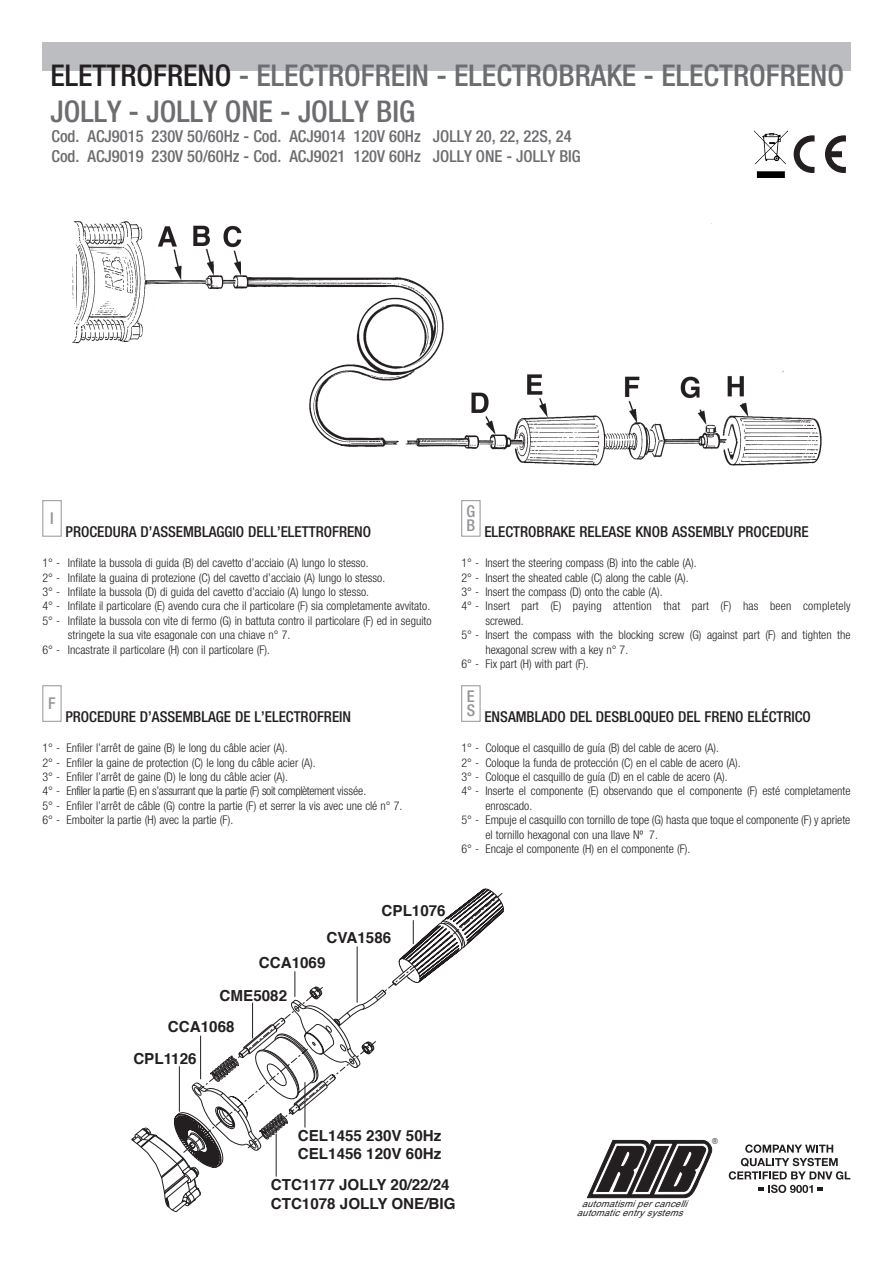
<style>
.page{position:relative;width:893px;height:1263px;background:#fff}
.page>*{position:absolute;margin:0;border:0;box-sizing:border-box;transform-origin:0 0}
.t1{font:500 condensed 30px/36px "Helvetica Neue";color:#6c6d70}
.t2{font:500 condensed 16.5px/19.8px "Helvetica Neue";color:#6c6d70}
.t3{font:500 condensed 16.35px "Helvetica Neue";color:#939598}
.t4{font:700 15.15px/18.1px "Helvetica";color:#231f20}
.t5{font:500 condensed 15px "Helvetica Neue";color:#231f20}
.t6{font:300 condensed 12px/14.4px "Helvetica Neue";color:#231f20}
.t7{font:300 condensed 12px "Helvetica Neue";letter-spacing:.02em;color:#231f20}
.t8{font:italic 9.3px/8.7px "Helvetica";color:#231f20;text-align:center}
.t9{font:8.4px "Helvetica";color:#231f20;scale:.93 1}
.s1{color:#231f20}
</style>
<div class="page">
<div style="left:42px;top:500px;width:20px;height:37px;border:1px solid #939598"></div>
<div style="left:42px;top:685px;width:19px;height:37px;border:1px solid #939598"></div>
<div style="left:461px;top:500px;width:19px;height:37px;border:1px solid #939598"></div>
<div style="left:461px;top:685px;width:19px;height:37px;border:1px solid #939598"></div>
<img style="left:72px;top:221px;width:750px;height:245px">
<svg style="left:313px;top:946px;width:86px;height:154px"></svg>
<svg style="left:399px;top:888px;width:105px;height:95px"></svg>
<svg style="left:131px;top:971px;width:182px;height:242px"></svg>
<hr style="left:357px;top:946px;width:1px;height:56px;background:#231f20">
<div style="left:42px;top:43px;width:808px;height:28px;background:#bcbdc0"></div>
<svg style="left:794px;top:135px;width:21px;height:38px"></svg>
<svg style="left:825px;top:135px;width:21px;height:38px"></svg>
<svg style="left:729px;top:1144px;width:121px;height:35px"></svg>
<svg style="left:758px;top:1185px;width:64px;height:8px"></svg>
<svg style="left:587px;top:1140px;width:125px;height:58px"></svg>
<img style="left:755px;top:131px;width:32px;height:46px">
<h1 class="t1" style="left:50px;top:57px;width:795px"><span class="s1">ELETTROFRENO</span> - ELECTROFREIN - ELECTROBRAKE - ELECTROFRENO<br>JOLLY - JOLLY ONE - JOLLY BIG</h1>
<h2 class="t2" style="left:51px;top:126px;width:531px">Cod. ACJ9015 230V 50/60Hz - Cod. ACJ9014 120V 60Hz JOLLY 20, 22, 22S, 24<br>Cod. ACJ9019 230V 50/60Hz - Cod. ACJ9021 120V 60Hz JOLLY ONE - JOLLY BIG</h2>
<h3 class="t3" style="left:50px;top:508px;width:5px">I</h3>
<p class="t5" style="left:66px;top:522px;width:307px">PROCEDURA D’ASSEMBLAGGIO DELL’ELETTROFRENO</p>
<p class="t6" style="left:42px;top:556px;width:328px">1° - Infilate la bussola di guida (B) del cavetto d’acciaio (A) lungo lo stesso.</p>
<p class="t6" style="left:42px;top:570px;width:344px">2° - Infilate la guaina di protezione (C) del cavetto d’acciaio (A) lungo lo stesso.</p>
<p class="t6" style="left:42px;top:584px;width:328px">3° - Infilate la bussola (D) di guida del cavetto d’acciaio (A) lungo lo stesso.</p>
<p class="t6" style="left:42px;top:599px;width:389px">4° - Infilate il particolare (E) avendo cura che il particolare (F) sia completamente avvitato.</p>
<p class="t6" style="left:42px;top:613px;width:391px">5° - Infilate la bussola con vite di fermo (G) in battuta contro il particolare (F) ed in seguito</p>
<p class="t6" style="left:68px;top:628px;width:224px">stringete la sua vite esagonale con una chiave n° 7.</p>
<p class="t6" style="left:42px;top:642px;width:229px">6° - Incastrate il particolare (H) con il particolare (F).</p>
<h3 class="t3" style="left:48px;top:693px;width:9px">F</h3>
<p class="t5" style="left:65px;top:707px;width:287px">PROCEDURE D’ASSEMBLAGE DE L’ELECTROFREIN</p>
<p class="t6" style="left:42px;top:741px;width:362px">1° - Enfiler l’arrêt de gaine (B) le long du câble acier (A).<br>2° - Enfiler la gaine de protection (C) le long du câble acier (A).<br>3° - Enfiler l’arrêt de gaine (D) le long du câble acier (A).<br>4° - Enfiler la partie (E) en s’assurrant que la partie (F) soit complètement vissée.<br>5° - Enfiler l’arrêt de câble (G) contre la partie (F) et serrer la vis avec une clé n° 7.<br>6° - Emboiter la partie (H) avec la partie (F).</p>
<h3 class="t3" style="left:466px;top:501px;width:10px">G</h3>
<p class="t5" style="left:466px;top:522px;width:344px"><sup>B</sup> ELECTROBRAKE RELEASE KNOB ASSEMBLY PROCEDURE</p>
<p class="t6" style="left:461px;top:556px;width:237px">1° - Insert the steering compass (B) into the cable (A).</p>
<p class="t6" style="left:461px;top:570px;width:229px">2° - Insert the sheated cable (C) along the cable (A).</p>
<p class="t6" style="left:461px;top:584px;width:203px">3° - Insert the compass (D) onto the cable (A).</p>
<p class="t7" style="left:461px;top:599px;width:391px">4° - Insert part (E) paying attention that part (F) has been completely</p>
<p class="t6" style="left:485px;top:613px;width:40px">screwed.</p>
<p class="t6" style="left:461px;top:628px;width:391px">5° - Insert the compass with the blocking screw (G) against part (F) and tighten the</p>
<p class="t6" style="left:485px;top:642px;width:144px">hexagonal screw with a key n° 7.</p>
<p class="t6" style="left:461px;top:656px;width:129px">6° - Fix part (H) with part (F).</p>
<h3 class="t3" style="left:467px;top:686px;width:9px">E</h3>
<p class="t5" style="left:467px;top:707px;width:346px"><sup>S</sup> ENSAMBLADO DEL DESBLOQUEO DEL FRENO ELÉCTRICO</p>
<p class="t6" style="left:461px;top:741px;width:259px">1° - Coloque el casquillo de guía (B) del cable de acero (A).</p>
<p class="t6" style="left:461px;top:755px;width:281px">2° - Coloque la funda de protección (C) en el cable de acero (A).</p>
<p class="t6" style="left:461px;top:769px;width:268px">3° - Coloque el casquillo de guía (D) en el cable de acero (A).</p>
<p class="t6" style="left:461px;top:784px;width:391px">4° - Inserte el componente (E) observando que el componente (F) esté completamente</p>
<p class="t6" style="left:485px;top:798px;width:48px">enroscado.</p>
<p class="t6" style="left:461px;top:813px;width:391px">5° - Empuje el casquillo con tornillo de tope (G) hasta que toque el componente (F) y apriete</p>
<p class="t6" style="left:485px;top:827px;width:174px">el tornillo hexagonal con una llave Nº 7.</p>
<p class="t6" style="left:461px;top:841px;width:230px">6° - Encaje el componente (H) en el componente (F).</p>
<p class="t4" style="left:327px;top:897px;width:121px;line-height:27.3px;text-indent:55px">CPL1076<br>CVA1586</p>
<p class="t4" style="left:259px;top:954px;width:68px">CCA1069</p>
<p class="t4" style="left:220px;top:986px;width:69px">CME5082</p>
<p class="t4" style="left:168px;top:1017px;width:68px">CCA1068</p>
<p class="t4" style="left:133px;top:1049px;width:65px">CPL1126</p>
<p class="t4" style="left:298px;top:1127px;width:145px">CEL1455 230V 50Hz<br>CEL1456 120V 60Hz</p>
<p class="t9" style="left:712px;top:1134px;width:8px">®</p>
<p class="t4" style="left:271px;top:1176px;width:186px">CTC1177 JOLLY 20/22/24<br>CTC1078 JOLLY ONE/BIG</p>
<p class="t8" style="left:577px;top:1200px;width:118px">automatismipercancelli automaticentrysystems</p>
</div>
